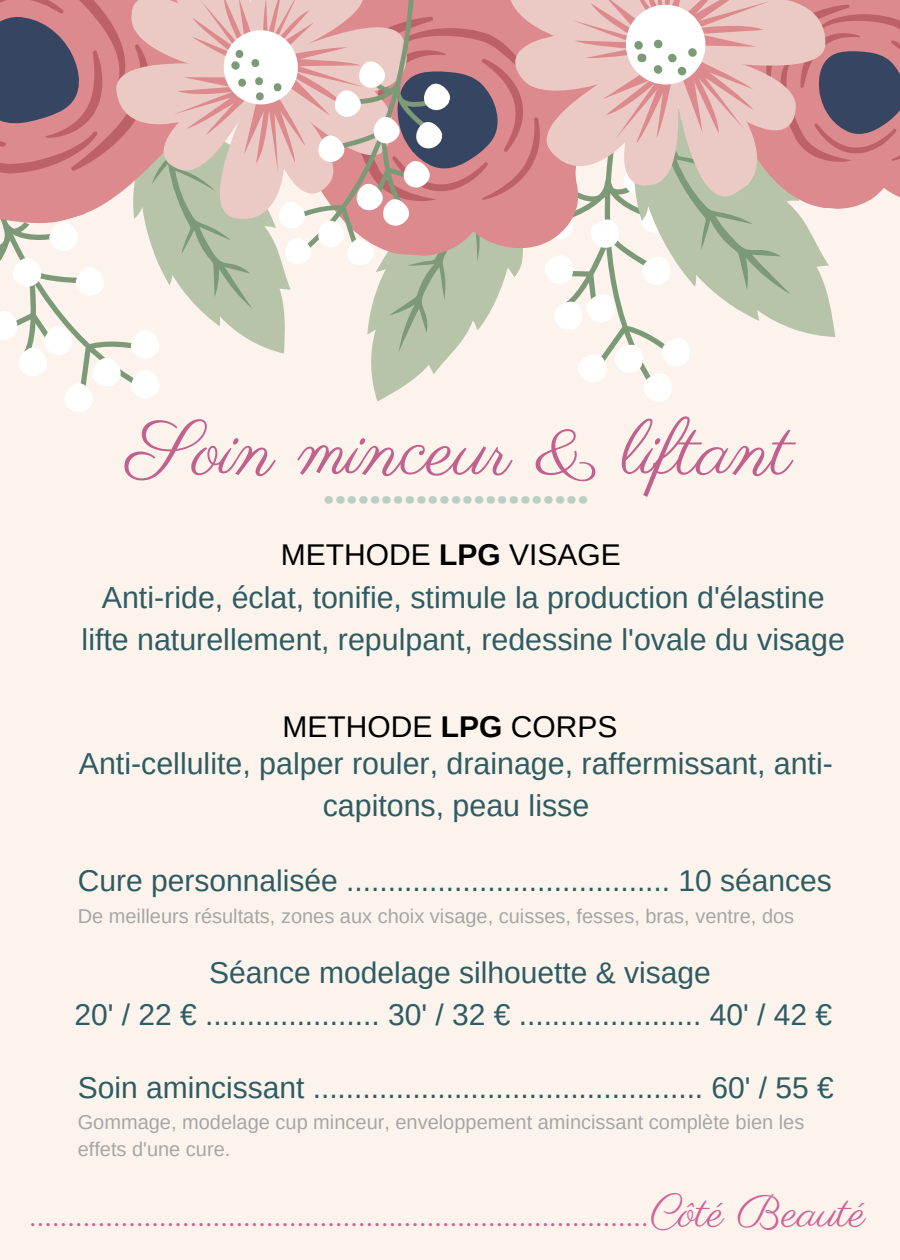
<style>
.page{position:relative;width:900px;height:1260px;background:#fcf4ec}
.page>*{position:absolute;margin:0;border:0;box-sizing:border-box;transform-origin:0 0}
.t1{font:77.75px "Parisienne";color:#c2618d}
.t2{font:45px "Parisienne";color:#d26196}
.t3{font:800 40px "Open Sans";color:#b9cfc3}
.t4{font:30.25px/42.2px "Arimo";color:#2e5c62;text-align:center}
.t5{font:30px/41.8px "Arimo";color:#2e5c62;text-align:center}
.t6{font:30px "Arimo";color:#000}
.t7{font:20px/26.8px "Arimo";color:#a6a6a6}
.s1{font-weight:700}
</style>
<div class="page">
<svg style="left:0;top:0;width:900px;height:412px"></svg>
<h1 class="t1" style="left:127px;top:403px;width:667px">Soin minceur &amp; liftant</h1>
<h3 class="t3" style="left:323px;top:460px;width:267px">.......................</h3>
<p class="t6" style="left:281px;top:538px;width:341px">METHODE <span class="s1">LPG</span> VISAGE</p>
<p class="t4" style="left:82px;top:576px;width:765px">Anti-ride, éclat, tonifie, stimule la production d'élastine lifte naturellement, repulpant, redessine l'ovale du visage</p>
<p class="t6" style="left:282px;top:710px;width:336px">METHODE <span class="s1">LPG</span> CORPS</p>
<p class="t4" style="left:79px;top:742px;width:756px">Anti-cellulite, palper rouler, drainage, raffermissant, anti&shy;capitons, peau lisse</p>
<p class="t5" style="left:78px;top:860px;width:756px">Cure personnalisée ....................................... 10 séances</p>
<p class="t7" style="left:78px;top:902px;width:718px">De meilleurs résultats, zones aux choix visage, cuisses, fesses, bras, ventre, dos</p>
<p class="t5" style="left:75px;top:952px;width:759px">Séance modelage silhouette &amp; visage<br>20' / 22 € ..................... 30' / 32 € ...................... 40' / 42 €</p>
<p class="t5" style="left:78px;top:1066px;width:758px">Soin amincissant ............................................... 60' / 55 €</p>
<p class="t7" style="left:78px;top:1109px;width:728px">Gommage, modelage cup minceur, enveloppement amincissant complète bien les effets d'une cure.</p>
<h2 class="t2" style="left:31px;top:1184px;width:836px">.................................................................................Côté Beauté</h2>
</div>
